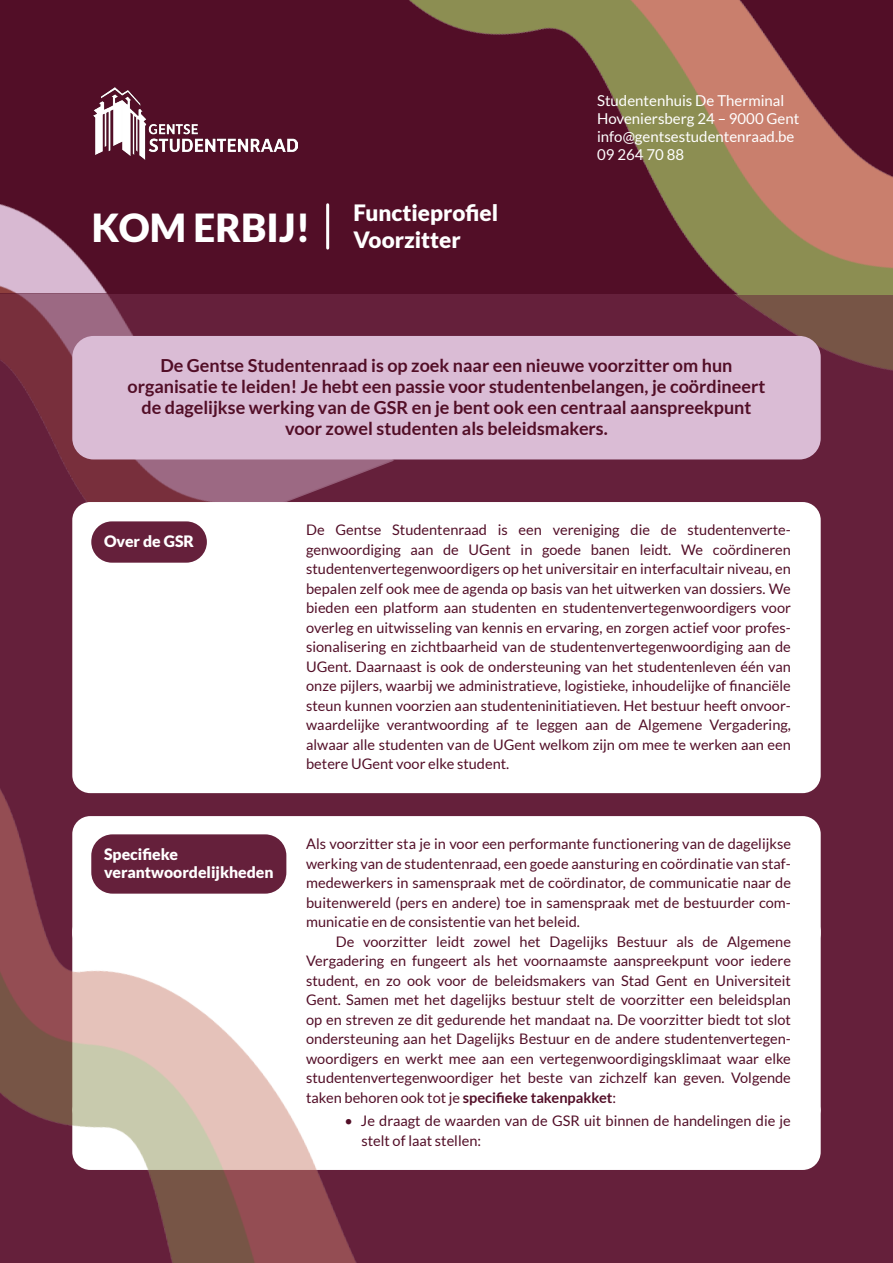
<style>
.page{position:relative;width:893px;height:1263px;background:#65203b}
.page>*{position:absolute;margin:0;border:0;box-sizing:border-box;transform-origin:0 0}
.t1{font:900 38.7px "Lato";color:#fff}
.t2{font:900 22.5px/27px "Lato";color:#fff}
.t3{font:700 18px/21px "Lato";color:#520e27;text-align:center}
.t4{font:900 15.75px/18px "Lato";color:#fff}
.t5{font:15px/18px "Lato";color:#fff}
.t6{font:14.55px/19.5px "Lato";color:#520e27;text-align:justify}
.s1{font-weight:700}
</style>
<div class="page">
<img style="left:0;top:293px;width:402px;height:223px">
<img style="left:425px;top:294px;width:468px;height:222px">
<div style="left:0;top:0;width:893px;height:293px;background:#520e27"></div>
<img style="left:402px;top:0;width:491px;height:294px">
<img style="left:287px;top:138px;width:11px;height:14px">
<div style="left:72px;top:336px;width:749px;height:123px;background:#dabcd5;border-radius:21px"></div>
<div style="left:72px;top:502px;width:749px;height:291px;background:#fff;border-radius:18px"></div>
<div style="left:72px;top:816px;width:749px;height:135px;background:#fff;border-radius:18px"></div>
<div style="left:72px;top:913px;width:749px;height:214px;background:#fff;border-radius:18px"></div>
<div style="left:72px;top:1093px;width:749px;height:77px;background:#fff;border-radius:18px"></div>
<div style="left:91px;top:521px;width:116px;height:42px;background:#65203b;border-radius:21px"></div>
<img style="left:0;top:714px;width:483px;height:549px">
<hr style="left:326px;top:205px;width:3px;height:43px;background:#fff">
<img style="left:0;top:87px;width:286px;height:206px">
<h1 class="t1" style="left:92px;top:205px;width:220px">KOM ERBIJ!</h1>
<h2 class="t2" style="left:353px;top:198px;width:146px">Functieprofiel<br>Voorzitter</h2>
<p class="t5" style="left:597px;top:91px;width:204px">Studentenhuis De Therminal<br>Hoveniersberg 24 – 9000 Gent info@gentsestudentenraad.be<br>09 264 70 88</p>
<p class="t3" style="left:128px;top:354px;width:639px">De Gentse Studentenraad is op zoek naar een nieuwe voorzitter om hun organisatie te leiden! Je hebt een passie voor studentenbelangen, je coördineert de dagelijkse werking van de GSR en je bent ook een centraal aanspreekpunt voor zowel studenten als beleidsmakers.</p>
<p class="t4" style="left:104px;top:532px;width:92px">Over de GSR</p>
<p class="t4" style="left:104px;top:845px;width:171px">Specifieke verantwoordelijkheden</p>
<p class="t6" style="left:306px;top:520px;width:486px">De Gentse Studentenraad is een vereniging die de studentenverte&shy;genwoordiging aan de UGent in goede banen leidt. We coördineren studentenvertegenwoordigers op het universitair en interfacultair niveau, en bepalen zelf ook mee de agenda op basis van het uitwerken van dossiers. We bieden een platform aan studenten en studentenvertegenwoordigers voor overleg en uitwisseling van kennis en ervaring, en zorgen actief voor profes&shy;sionalisering en zichtbaarheid van de studentenvertegenwoordiging aan de UGent. Daarnaast is ook de ondersteuning van het studentenleven één van onze pijlers, waarbij we administratieve, logistieke, inhoudelijke of financiële steun kunnen voorzien aan studenteninitiatieven. Het bestuur heeft onvoor&shy;waardelijke verantwoording af te leggen aan de Algemene Vergadering, alwaar alle studenten van de UGent welkom zijn om mee te werken aan een betere UGent voor elke student.</p>
<p class="t6" style="left:306px;top:834px;width:486px">Als voorzitter sta je in voor een performante functionering van de dagelijkse werking van de studentenraad, een goede aansturing en coördinatie van staf&shy;medewerkers in samenspraak met de coördinator, de communicatie naar de buitenwereld (pers en andere) toe in samenspraak met de bestuurder com&shy;municatie en de consistentie van het beleid.</p>
<p class="t6" style="left:306px;top:931px;width:486px;text-indent:30px">De voorzitter leidt zowel het Dagelijks Bestuur als de Algemene Vergadering en fungeert als het voornaamste aanspreekpunt voor iedere student, en zo ook voor de beleidsmakers van Stad Gent en Universiteit Gent. Samen met het dagelijks bestuur stelt de voorzitter een beleidsplan op en streven ze dit gedurende het mandaat na. De voorzitter biedt tot slot ondersteuning aan het Dagelijks Bestuur en de andere studentenvertegen&shy;woordigers en werkt mee aan een vertegenwoordigingsklimaat waar elke studentenvertegenwoordiger het beste van zichzelf kan geven. Volgende taken behoren ook tot je <span class="s1">specifieke takenpakket</span>:</p>
<p class="t6" style="left:361px;top:1111px;width:431px;text-indent:-17px">• Je draagt de waarden van de GSR uit binnen de handelingen die je stelt of laat stellen:</p>
</div>
